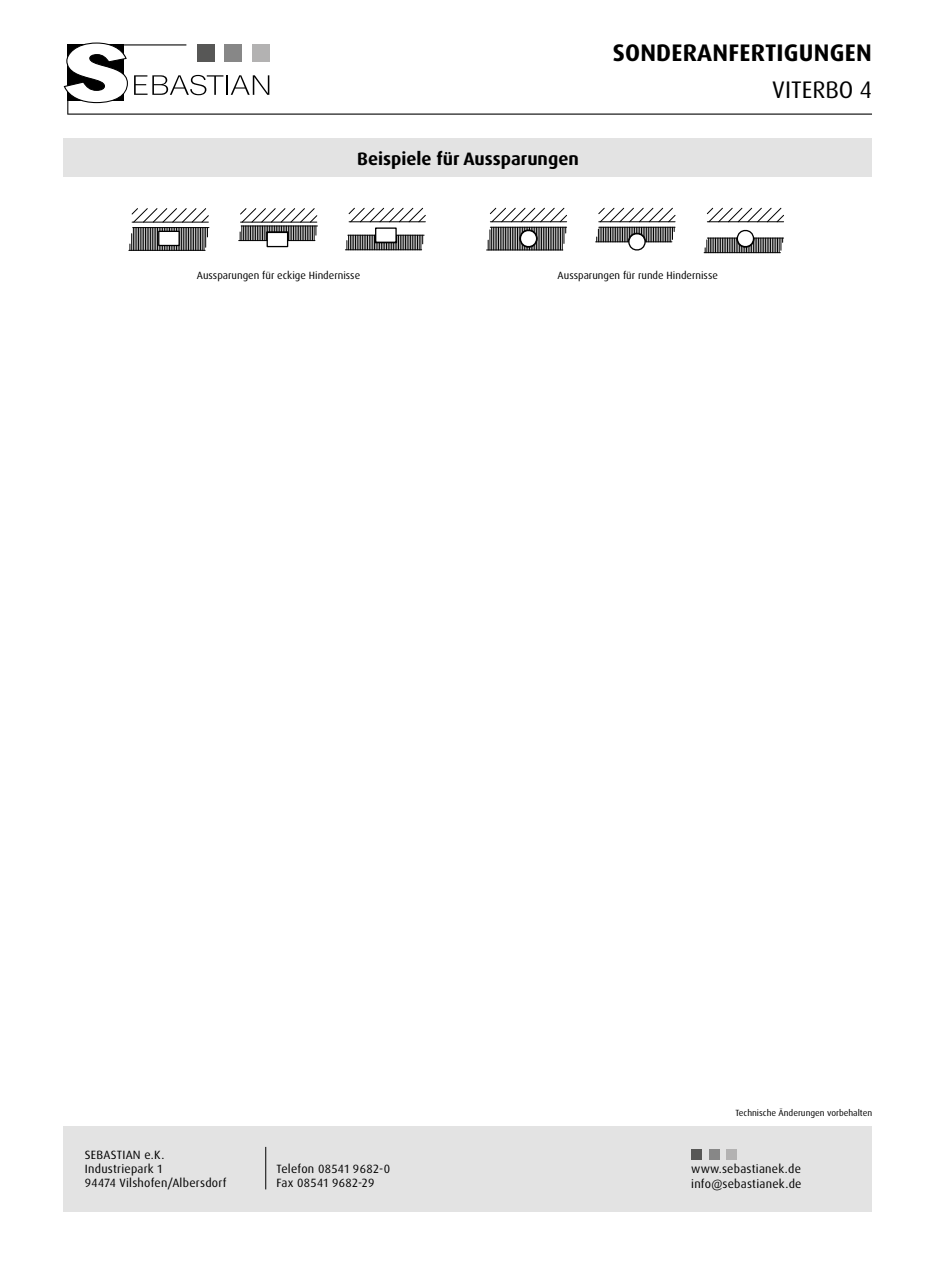
<style>
.page{position:relative;width:936px;height:1263px;background:#fff}
.page>*{position:absolute;margin:0;border:0;box-sizing:border-box;transform-origin:0 0}
.t1{font:700 24px "Dax OT";letter-spacing:.01em;color:#000}
.t2{font:24px "Dax OT";color:#000}
.t3{font:700 18px "Dax OT";color:#000}
.t4{font:12px/14.4px "Dax OT";letter-spacing:.02em;color:#000}
.t5{font:10.5px "Dax OT";color:#000}
.t6{font:9px "Dax OT";color:#000}
</style>
<div class="page">
<svg style="left:67px;top:44px;width:804px;height:71px"></svg>
<svg style="left:64px;top:43px;width:64px;height:60px"></svg>
<div style="left:252px;top:44px;width:17px;height:17px;background:#b3b2b2"></div>
<div style="left:225px;top:44px;width:17px;height:17px;background:#878787"></div>
<div style="left:197px;top:44px;width:17px;height:17px;background:#575756"></div>
<svg style="left:134px;top:75px;width:135px;height:20px"></svg>
<div style="left:64px;top:1127px;width:807px;height:85px;background:#e3e3e3"></div>
<div style="left:726px;top:1149px;width:11px;height:11px;background:#b3b2b2"></div>
<div style="left:708px;top:1149px;width:11px;height:11px;background:#878787"></div>
<div style="left:691px;top:1149px;width:11px;height:11px;background:#575756"></div>
<hr style="left:265px;top:1147px;width:1px;height:42px;background:#000">
<div style="left:64px;top:138px;width:808px;height:39px;background:#e3e3e3"></div>
<svg style="left:128px;top:207px;width:298px;height:44px"></svg>
<svg style="left:486px;top:207px;width:298px;height:46px"></svg>
<h2 class="t3" style="left:357px;top:148px;width:223px">Beispiele für Aussparungen</h2>
<h1 class="t1" style="left:612px;top:38px;width:261px">SONDERANFERTIGUNGEN</h1>
<h1 class="t2" style="left:772px;top:75px;width:101px">VITERBO 4</h1>
<p class="t5" style="left:197px;top:269px;width:165px">Aussparungen für eckige Hindernisse</p>
<p class="t5" style="left:557px;top:269px;width:162px">Aussparungen für runde Hindernisse</p>
<p class="t6" style="left:735px;top:1107px;width:138px">Technische Änderungen vorbehalten</p>
<p class="t4" style="left:85px;top:1147px;width:143px">SEBASTIAN e.K.<br>Industriepark 1<br>94474 Vilshofen/Albersdorf</p>
<p class="t4" style="left:276px;top:1162px;width:115px">Telefon 08541 9682-0<br>Fax 08541 9682-29</p>
<p class="t4" style="left:691px;top:1162px;width:112px">www.sebastianek.de info@sebastianek.de</p>
</div>
